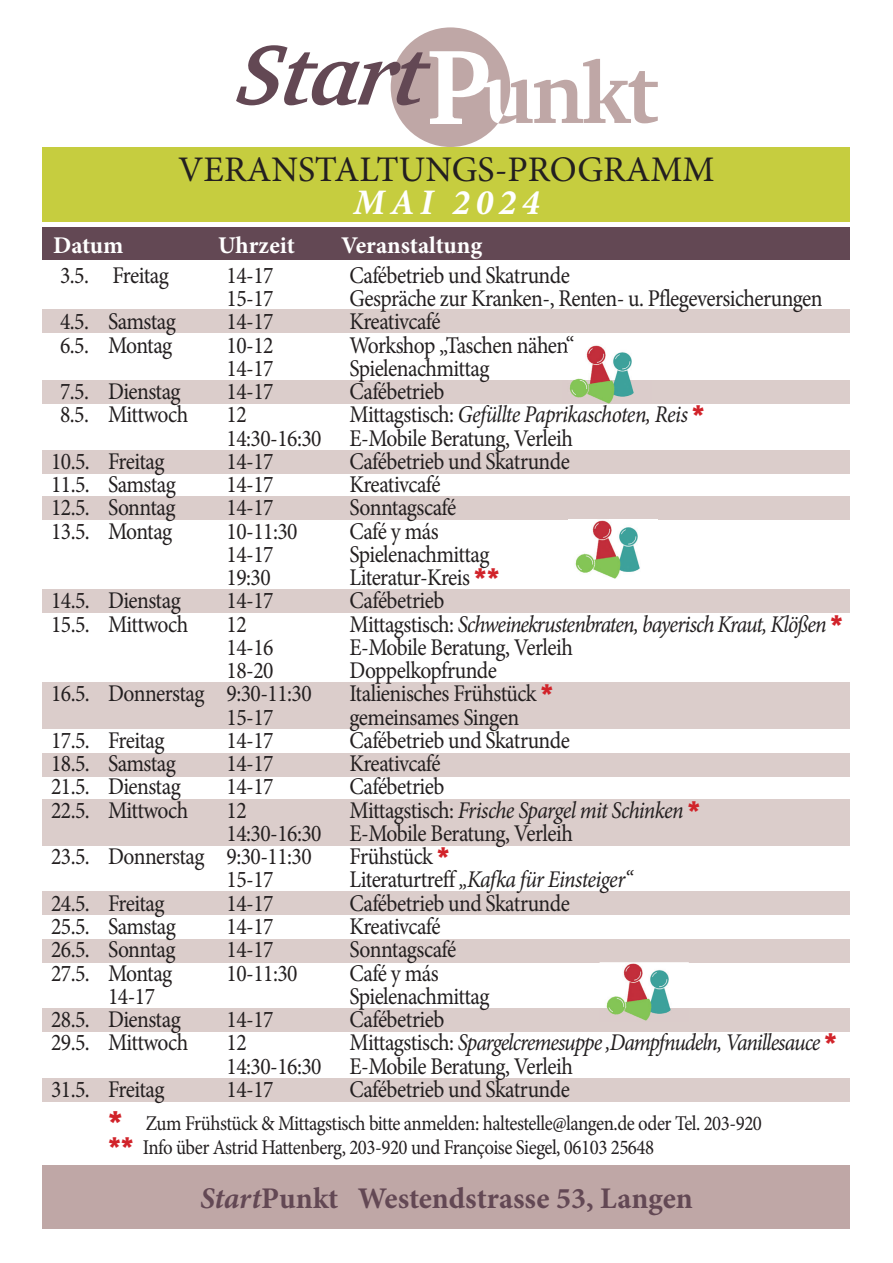
<style>
.page{position:relative;width:893px;height:1263px;background:#fff}
.page>*{position:absolute;margin:0;border:0;box-sizing:border-box;transform-origin:0 0}
.t1{font:36px "Minion Pro";color:#231f20}
.t2{font:italic 700 36px "Minion Pro";letter-spacing:.15em;color:#fff}
.t3{font:700 30px "Minion Pro";color:#634854}
.t4{font:24px/23.2px "Minion Pro";letter-spacing:-.025em;color:#231f20;scale:.9 1}
.t5{font:italic 24px "Minion Pro";letter-spacing:-.04em;color:#231f20;scale:.9 1}
.t6{font:700 24px "Minion Pro";color:#fff}
.t7{font:21px/24px "Minion Pro";letter-spacing:-.025em;color:#231f20;scale:.9 1}
.s1{font-style:italic}
.s2{font-family:"Frutiger LT Std";font-weight:900;color:#d1232a}
.s3{font-style:normal}
.s4{font-family:"Frutiger LT Std";font-weight:900;font-style:normal;color:#d1232a}
.s5{font-family:"Frutiger LT Std";font-weight:900;font-size:27px;color:#d1232a}
.s6{font-family:"Frutiger LT Std";font-weight:900;font-size:24px;color:#d1232a}
</style>
<div class="page">
<div style="left:43px;top:1166px;width:807px;height:63px;background:#bfa7a6"></div>
<div style="left:43px;top:227px;width:807px;height:33px;background:#634854"></div>
<div style="left:43px;top:310px;width:807px;height:23px;background:#dbcdcb"></div>
<div style="left:43px;top:381px;width:807px;height:23px;background:#dbcdcb"></div>
<div style="left:43px;top:450px;width:807px;height:24px;background:#dbcdcb"></div>
<div style="left:43px;top:589px;width:807px;height:24px;background:#dbcdcb"></div>
<div style="left:43px;top:753px;width:807px;height:23px;background:#dbcdcb"></div>
<div style="left:43px;top:496px;width:807px;height:23px;background:#dbcdcb"></div>
<div style="left:43px;top:682px;width:807px;height:47px;background:#dbcdcb"></div>
<div style="left:43px;top:891px;width:807px;height:24px;background:#dbcdcb"></div>
<div style="left:43px;top:799px;width:807px;height:47px;background:#dbcdcb"></div>
<div style="left:43px;top:939px;width:807px;height:23px;background:#dbcdcb"></div>
<div style="left:43px;top:1008px;width:807px;height:24px;background:#dbcdcb"></div>
<div style="left:43px;top:1079px;width:807px;height:23px;background:#dbcdcb"></div>
<svg style="left:236px;top:27px;width:422px;height:120px"></svg>
<div style="left:43px;top:147px;width:807px;height:74px;background:#c6cd3f"></div>
<img style="left:563px;top:345px;width:89px;height:59px">
<img style="left:563px;top:344px;width:10px;height:15px">
<img style="left:575px;top:520px;width:65px;height:59px">
<img style="left:600px;top:962px;width:89px;height:59px">
<img style="left:600px;top:963px;width:89px;height:24px">
<h1 class="t1" style="left:178px;top:145px;width:538px">VERANSTALTUNGS-PROGRAMM</h1>
<h1 class="t2" style="left:353px;top:176px;width:188px">MAI 2024</h1>
<p class="t6" style="left:53px;top:228px;width:72px">Datum</p>
<p class="t6" style="left:218px;top:228px;width:78px">Uhrzeit</p>
<p class="t6" style="left:341px;top:228px;width:143px">Veranstaltung</p>
<p class="t4" style="left:60px;top:264px;width:122px">3.5. Freitag</p>
<p class="t4" style="left:227px;top:264px;width:54px">14-17</p>
<p class="t4" style="left:350px;top:264px;width:246px">Cafébetrieb und Skatrunde</p>
<p class="t4" style="left:227px;top:287px;width:54px">15-17</p>
<p class="t4" style="left:350px;top:287px;width:527px">Gespräche zur Kranken-, Renten- u. Pflegeversicherungen</p>
<p class="t4" style="left:60px;top:310px;width:130px">4.5. Samstag</p>
<p class="t4" style="left:227px;top:310px;width:54px">14-17</p>
<p class="t4" style="left:350px;top:310px;width:103px">Kreativcafé</p>
<p class="t4" style="left:60px;top:333px;width:126px">6.5. Montag</p>
<p class="t4" style="left:227px;top:333px;width:54px">10-12</p>
<p class="t4" style="left:350px;top:333px;width:251px">Workshop „Taschen nähen“</p>
<p class="t4" style="left:227px;top:357px;width:54px">14-17</p>
<p class="t4" style="left:350px;top:357px;width:157px">Spielenachmittag</p>
<p class="t4" style="left:60px;top:380px;width:136px">7.5. Dienstag</p>
<p class="t4" style="left:227px;top:380px;width:54px">14-17</p>
<p class="t4" style="left:350px;top:380px;width:107px">Cafébetrieb</p>
<p class="t4" style="left:60px;top:403px;width:144px">8.5. Mittwoch</p>
<p class="t4" style="left:227px;top:403px;width:24px">12</p>
<p class="t4" style="left:227px;top:403px;width:533px;text-indent:123px">Mittagstisch: <span class="s1">Gefüllte Paprikaschoten, Reis</span> <span class="s2">*<br></span>14:30-16:30 E-Mobile Beratung, Verleih</p>
<p class="t4" style="left:51px;top:450px;width:128px">10.5. Freitag</p>
<p class="t4" style="left:227px;top:450px;width:54px">14-17</p>
<p class="t4" style="left:350px;top:450px;width:246px">Cafébetrieb und Skatrunde</p>
<p class="t4" style="left:51px;top:473px;width:140px">11.5. Samstag</p>
<p class="t4" style="left:227px;top:473px;width:54px">14-17</p>
<p class="t4" style="left:350px;top:473px;width:103px">Kreativcafé</p>
<p class="t4" style="left:51px;top:496px;width:140px">12.5. Sonntag</p>
<p class="t4" style="left:227px;top:496px;width:54px">14-17</p>
<p class="t4" style="left:350px;top:496px;width:120px">Sonntagscafé</p>
<p class="t4" style="left:51px;top:519px;width:136px">13.5. Montag</p>
<p class="t4" style="left:227px;top:519px;width:80px">10-11:30</p>
<p class="t4" style="left:350px;top:519px;width:100px">Café y más</p>
<p class="t4" style="left:227px;top:543px;width:54px">14-17</p>
<p class="t4" style="left:350px;top:543px;width:157px">Spielenachmittag</p>
<p class="t4" style="left:227px;top:566px;width:51px">19:30</p>
<p class="t4" style="left:350px;top:566px;width:168px">Literatur-Kreis <span class="s2">**</span></p>
<p class="t4" style="left:51px;top:589px;width:146px">14.5. Dienstag</p>
<p class="t4" style="left:227px;top:589px;width:54px">14-17</p>
<p class="t4" style="left:350px;top:589px;width:107px">Cafébetrieb</p>
<p class="t4" style="left:51px;top:612px;width:154px">15.5. Mittwoch</p>
<p class="t4" style="left:227px;top:612px;width:24px">12</p>
<p class="t5" style="left:350px;top:608px;width:550px"><span class="s3">Mittagstisch:</span> Schweinekrustenbraten, bayerisch Kraut, Klößen <span class="s4">*</span></p>
<p class="t4" style="left:227px;top:636px;width:54px">14-16</p>
<p class="t4" style="left:350px;top:636px;width:250px">E-Mobile Beratung, Verleih</p>
<p class="t4" style="left:227px;top:659px;width:54px">18-20</p>
<p class="t4" style="left:350px;top:659px;width:165px">Doppelkopfrunde</p>
<p class="t4" style="left:51px;top:682px;width:291px">16.5. Donnerstag 9:30-11:30</p>
<p class="t4" style="left:350px;top:682px;width:228px">Italienisches Frühstück <span class="s2">*</span></p>
<p class="t4" style="left:227px;top:705px;width:54px">15-17</p>
<p class="t4" style="left:350px;top:705px;width:190px">gemeinsames Singen</p>
<p class="t4" style="left:51px;top:729px;width:128px">17.5. Freitag</p>
<p class="t4" style="left:227px;top:729px;width:54px">14-17</p>
<p class="t4" style="left:350px;top:729px;width:246px">Cafébetrieb und Skatrunde</p>
<p class="t4" style="left:51px;top:752px;width:140px">18.5. Samstag</p>
<p class="t4" style="left:227px;top:752px;width:54px">14-17</p>
<p class="t4" style="left:350px;top:752px;width:103px">Kreativcafé</p>
<p class="t4" style="left:51px;top:775px;width:146px">21.5. Dienstag</p>
<p class="t4" style="left:227px;top:775px;width:54px">14-17</p>
<p class="t4" style="left:350px;top:775px;width:107px">Cafébetrieb</p>
<p class="t4" style="left:51px;top:798px;width:154px">22.5. Mittwoch</p>
<p class="t4" style="left:227px;top:798px;width:24px">12</p>
<p class="t5" style="left:350px;top:794px;width:391px"><span class="s3">Mittagstisch:</span> Frische Spargel mit Schinken <span class="s4">*</span></p>
<p class="t4" style="left:227px;top:822px;width:386px">14:30-16:30 E-Mobile Beratung, Verleih</p>
<p class="t4" style="left:51px;top:845px;width:291px">23.5. Donnerstag 9:30-11:30</p>
<p class="t4" style="left:350px;top:845px;width:113px">Frühstück <span class="s2">*</span></p>
<p class="t4" style="left:227px;top:868px;width:54px">15-17</p>
<p class="t5" style="left:350px;top:863px;width:316px"><span class="s3">Literaturtreff</span> „Kafka für Einsteiger“</p>
<p class="t4" style="left:51px;top:891px;width:128px">24.5. Freitag</p>
<p class="t4" style="left:227px;top:891px;width:54px">14-17</p>
<p class="t4" style="left:350px;top:891px;width:246px">Cafébetrieb und Skatrunde</p>
<p class="t4" style="left:51px;top:915px;width:140px">25.5. Samstag</p>
<p class="t4" style="left:227px;top:915px;width:54px">14-17</p>
<p class="t4" style="left:350px;top:915px;width:103px">Kreativcafé</p>
<p class="t4" style="left:51px;top:938px;width:140px">26.5. Sonntag</p>
<p class="t4" style="left:227px;top:938px;width:54px">14-17</p>
<p class="t4" style="left:350px;top:938px;width:120px">Sonntagscafé</p>
<p class="t4" style="left:51px;top:961px;width:136px">27.5. Montag</p>
<p class="t4" style="left:227px;top:961px;width:80px">10-11:30</p>
<p class="t4" style="left:350px;top:961px;width:100px">Café y más</p>
<p class="t4" style="left:108px;top:984px;width:54px">14-17</p>
<p class="t4" style="left:350px;top:984px;width:157px">Spielenachmittag</p>
<p class="t4" style="left:51px;top:1008px;width:146px">28.5. Dienstag</p>
<p class="t4" style="left:227px;top:1008px;width:54px">14-17</p>
<p class="t4" style="left:350px;top:1008px;width:107px">Cafébetrieb</p>
<p class="t4" style="left:51px;top:1031px;width:154px">29.5. Mittwoch</p>
<p class="t4" style="left:227px;top:1031px;width:24px">12</p>
<p class="t4" style="left:227px;top:1031px;width:680px;text-indent:123px">Mittagstisch: <span class="s1">Spargelcremesuppe ,Dampfnudeln, Vanillesauce</span> <span class="s2">*<br></span>14:30-16:30 E-Mobile Beratung, Verleih</p>
<p class="t4" style="left:51px;top:1077px;width:128px">31.5. Freitag</p>
<p class="t4" style="left:227px;top:1077px;width:54px">14-17</p>
<p class="t4" style="left:350px;top:1077px;width:246px">Cafébetrieb und Skatrunde</p>
<p class="t7" style="left:108px;top:1111px;width:728px"><span class="s5">*</span> Zum Frühstück &amp; Mittagstisch bitte anmelden: haltestelle@langen.de oder Tel. 203-920 <span class="s6">**</span> Info über Astrid Hattenberg, 203-920 und Françoise Siegel, 06103 25648</p>
<p class="t3" style="left:200px;top:1177px;width:494px"><span class="s1">Start</span>Punkt Westendstrasse 53, Langen</p>
</div>
